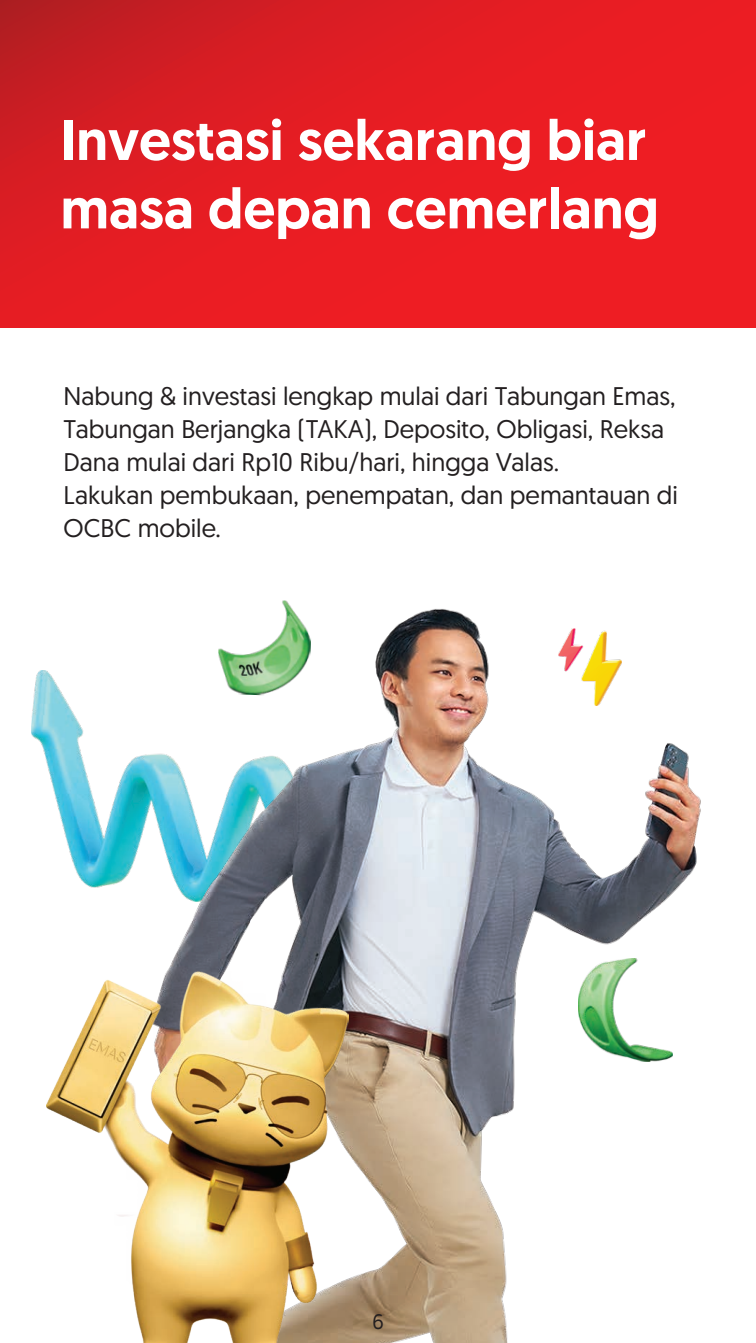
<style>
.page{position:relative;width:756px;height:1343px;background:#fff}
.page>*{position:absolute;margin:0;border:0;box-sizing:border-box;transform-origin:0 0}
.t1{font:500 57px/68.4px "Geomanist";color:#fff}
.t2{font:25.5px/33px "Geomanist";color:#231f20}
.t3{font:21px "Geomanist";color:#231f20}
</style>
<div class="page">
<svg style="left:0;top:0;width:755px;height:327px;background:#e41d23"></svg>
<img style="left:31px;top:609px;width:670px;height:734px">
<img style="left:558px;top:629px;width:63px;height:77px">
<img style="left:217px;top:600px;width:95px;height:97px">
<img style="left:578px;top:958px;width:94px;height:103px">
<img style="left:46px;top:971px;width:303px;height:371px">
<h1 class="t1" style="left:60px;top:105px;width:599px">Investasi sekarang biar masa depan cemerlang</h1>
<p class="t2" style="left:64px;top:379px;width:615px">Nabung &amp; investasi lengkap mulai dari Tabungan Emas, Tabungan Berjangka (TAKA), Deposito, Obligasi, Reksa Dana mulai dari Rp10 Ribu/hari, hingga Valas.<br>Lakukan pembukaan, penempatan, dan pemantauan di OCBC mobile.</p>
<p class="t3" style="left:372px;top:1308px;width:13px">6</p>
</div>
